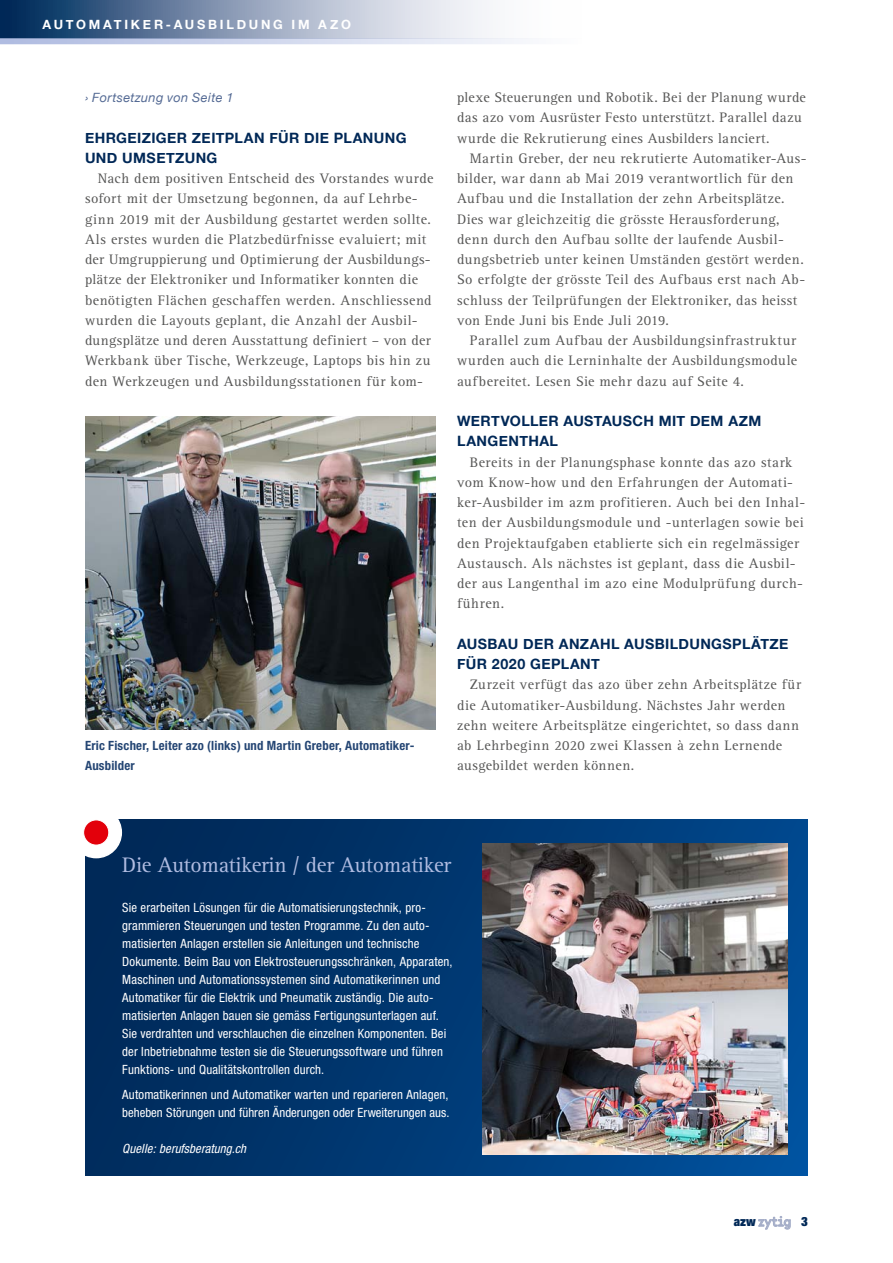
<style>
.page{position:relative;width:893px;height:1263px;background:#fff}
.page>*{position:absolute;margin:0;border:0;box-sizing:border-box;transform-origin:0 0}
.t1{font:21.75px "Rotis Serif";letter-spacing:-.01em;color:#b0bce1}
.t2{font:14.25px/20.2px "Rotis Serif";letter-spacing:.03em;color:#565655}
.t3{font:700 14.25px/20.2px "Helvetica Neue";letter-spacing:.03em;color:#002857}
.t4{font:14.1px "Base Mono Wide Reg";letter-spacing:-.095em;color:#a4adc8;scale:.93 1}
.t5{font:condensed 12.75px/18px "Helvetica Neue";letter-spacing:.01em;color:#fff}
.t6{font:700 condensed 12.75px/20.2px "Helvetica Neue";letter-spacing:.015em;color:#254674}
.t7{font:700 12.75px "Helvetica Neue";letter-spacing:.215em;color:#fff}
.t8{font:italic condensed 12.75px "Helvetica Neue";letter-spacing:.01em;color:#fff}
.t9{font:italic 12.75px "Helvetica Neue";letter-spacing:.03em;color:#546a94}
.s1{font-family:"Helvetica Neue";font-weight:900;font-stretch:expanded;font-size:12.75px;color:#002857}
</style>
<div class="page">
<svg style="left:758px;top:1216px;width:33px;height:13px"></svg>
<svg style="left:0;top:0;width:487px;height:38px;background:#8799b3"></svg>
<svg style="left:0;top:38px;width:528px;height:6px;background:#cad2e8"></svg>
<div style="left:85px;top:820px;width:723px;height:355px;background:linear-gradient(to right,#002655,#0b5397)"></div>
<div style="left:71px;top:807px;width:50px;height:51px;background:#fff;border-radius:50%"></div>
<div style="left:70px;top:807px;width:52px;height:51px;border:1px solid #fff;border-radius:50%"></div>
<div style="left:84px;top:820px;width:25px;height:25px;background:#e3000b;border-radius:50%"></div>
<div style="left:83px;top:819px;width:26px;height:26px;border:1px solid #fff;border-radius:50%"></div>
<img style="left:483px;top:843px;width:305px;height:311px">
<img style="left:85px;top:417px;width:351px;height:313px">
<p class="t7" style="left:43px;top:17px;width:310px">AUTOMATIKER-AUSBILDUNG IM A ZO</p>
<p class="t9" style="left:85px;top:90px;width:150px">› Fortsetzung von Seite 1</p>
<p class="t3" style="left:85px;top:127px;width:323px">EHRGEIZIGER ZEITPLAN FÜR DIE PLANUNG<br>UND UMSETZUNG</p>
<p class="t2" style="left:85px;top:169px;width:350px;text-indent:13px">Nach dem positiven Entscheid des Vorstandes wurde sofort mit der Umsetzung begonnen, da auf Lehrbe&shy;ginn 2019 mit der Ausbildung gestartet werden sollte.<br>Als erstes wurden die Platzbedürfnisse evaluiert; mit der Umgruppierung und Optimierung der Ausbildungs&shy;plätze der Elektroniker und Informatiker konnten die benötigten Flächen geschaffen werden. Anschliessend wurden die Layouts geplant, die Anzahl der Ausbil&shy;dungsplätze und deren Ausstattung definiert – von der Werkbank über Tische, Werkzeuge, Laptops bis hin zu den Werkzeugen und Ausbildungsstationen für kom-</p>
<p class="t6" style="left:85px;top:735px;width:331px">Eric Fischer, Leiter azo (links) und Martin Greber, Automatiker-<br>Ausbilder</p>
<p class="t2" style="left:457px;top:88px;width:350px">plexe Steuerungen und Robotik. Bei der Planung wurde das azo vom Ausrüster Festo unterstützt. Parallel dazu wurde die Rekrutierung eines Ausbilders lanciert.</p>
<p class="t2" style="left:457px;top:148px;width:351px;text-indent:13px">Martin Greber, der neu rekrutierte Automatiker-Aus&shy;bilder, war dann ab Mai 2019 verantwortlich für den Aufbau und die Installation der zehn Arbeitsplätze.<br>Dies war gleichzeitig die grösste Herausforderung, denn durch den Aufbau sollte der laufende Ausbil&shy;dungsbetrieb unter keinen Umständen gestört werden.<br>So erfolgte der grösste Teil des Aufbaus erst nach Ab&shy;schluss der Teilprüfungen der Elektroniker, das heisst von Ende Juni bis Ende Juli 2019.</p>
<p class="t2" style="left:457px;top:331px;width:342px;text-align:justify;text-indent:13px">Parallel zum Aufbau der Ausbildungsinfrastruktur wurden auch die Lerninhalte der Ausbildungsmodule aufbereitet. Lesen Sie mehr dazu auf Seite 4.</p>
<p class="t3" style="left:457px;top:411px;width:306px">WERTVOLLER AUSTAUSCH MIT DEM AZM<br>LANGENTHAL</p>
<p class="t2" style="left:457px;top:452px;width:350px;text-indent:13px">Bereits in der Planungsphase konnte das azo stark vom Know-how und den Erfahrungen der Automati&shy;ker-Ausbilder im azm profitieren. Auch bei den Inhal&shy;ten der Ausbildungsmodule und -unterlagen sowie bei den Projektaufgaben etablierte sich ein regelmässiger Austausch. Als nächstes ist geplant, dass die Ausbil&shy;der aus Langenthal im azo eine Modulprüfung durch&shy;führen.</p>
<p class="t3" style="left:457px;top:633px;width:333px">AUSBAU DER ANZAHL AUSBILDUNGSPLÄTZE<br>FÜR 2020 GEPLANT</p>
<p class="t2" style="left:457px;top:675px;width:345px;text-indent:13px">Zurzeit verfügt das azo über zehn Arbeitsplätze für die Automatiker-Ausbildung. Nächstes Jahr werden zehn weitere Arbeitsplätze eingerichtet, so dass dann ab Lehrbeginn 2020 zwei Klassen à zehn Lernende ausgebildet werden können.</p>
<h1 class="t1" style="left:122px;top:852px;width:330px">Die Automatikerin / der Automatiker</h1>
<p class="t5" style="left:122px;top:899px;width:332px">Sie erarbeiten Lösungen für die Automatisierungstechnik, pro&shy;grammieren Steuerungen und testen Programme. Zu den auto&shy;matisierten Anlagen erstellen sie Anleitungen und technische Dokumente. Beim Bau von Elektrosteuerungsschränken, Apparaten, Maschinen und Automationssystemen sind Automatikerinnen und Automatiker für die Elektrik und Pneumatik zuständig. Die auto&shy;matisierten Anlagen bauen sie gemäss Fertigungsunterlagen auf.<br>Sie verdrahten und verschlauchen die einzelnen Komponenten. Bei der Inbetriebnahme testen sie die Steuerungssoftware und führen Funktions- und Qualitätskontrollen durch.</p>
<p class="t5" style="left:122px;top:1085px;width:329px">Automatikerinnen und Automatiker warten und reparieren Anlagen, beheben Störungen und führen Änderungen oder Erweiterungen aus.</p>
<p class="t8" style="left:122px;top:1141px;width:125px">Quelle: berufsberatung.ch</p>
<p class="t4" style="left:734px;top:1211px;width:81px"><span class="s1">azw</span> zytig <span class="s1">3</span></p>
</div>
